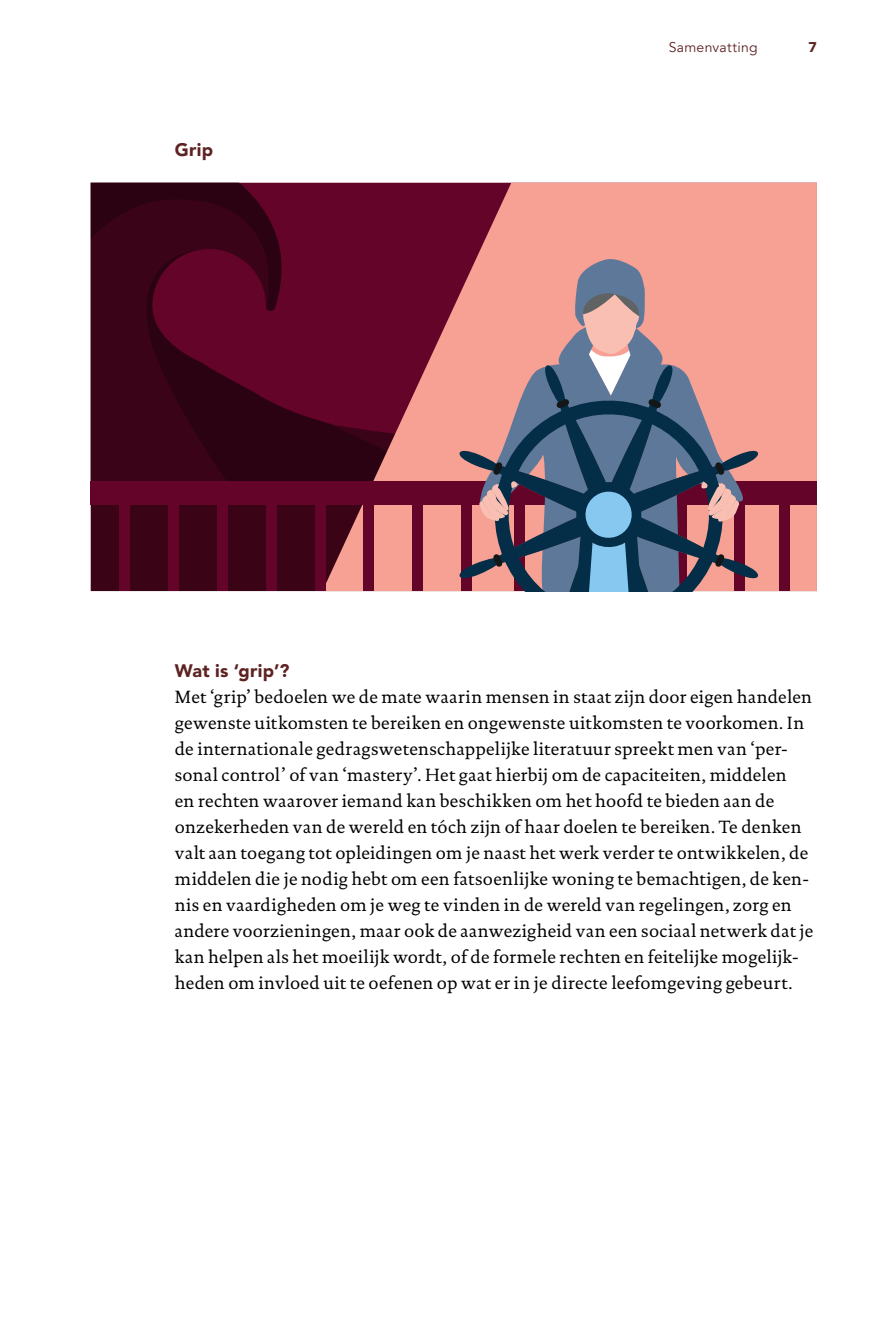
<style>
.page{position:relative;width:885px;height:1327px;background:#fff}
.page>*{position:absolute;margin:0;border:0;box-sizing:border-box;transform-origin:0 0}
.P_H{font:18px/26px "DTL Documenta TOT";letter-spacing:.01em;color:#000}
.H2_Appendix{font:900 18px "Avenir LT Std";letter-spacing:.015em;color:#5e2222}
.t1{font:14px "Avenir LT Std";letter-spacing:.02em;color:#5e2222}
.t2{font:900 14px "Avenir LT Std";color:#5e2222}
</style>
<div class="page">
<div style="left:91px;top:505px;width:224px;height:86px;background:#3b0316"></div>
<svg style="left:91px;top:183px;width:231px;height:298px;background:#3d0219"></svg>
<svg style="left:146px;top:249px;width:176px;height:232px;background:#4a031e"></svg>
<svg style="left:322px;top:183px;width:494px;height:408px;background:#ba6268"></svg>
<div style="left:91px;top:481px;width:725px;height:24px;background:#650429"></div>
<div style="left:119px;top:502px;width:10px;height:89px;background:#650429"></div>
<div style="left:168px;top:501px;width:10px;height:90px;background:#650429"></div>
<div style="left:217px;top:501px;width:10px;height:90px;background:#650429"></div>
<div style="left:266px;top:501px;width:10px;height:90px;background:#650429"></div>
<div style="left:315px;top:501px;width:10px;height:90px;background:#650429"></div>
<div style="left:364px;top:501px;width:10px;height:90px;background:#650429"></div>
<div style="left:413px;top:501px;width:10px;height:90px;background:#650429"></div>
<div style="left:779px;top:502px;width:11px;height:89px;background:#650429"></div>
<svg style="left:458px;top:257px;width:301px;height:334px;background:#997c86"></svg>
<h3 class="H2_Appendix" style="left:175px;top:139px;width:40px">Grip</h3>
<p class="t1" style="left:668px;top:40px;width:90px">Samenvatting</p>
<p class="t2" style="left:808px;top:39px;width:10px">7</p>
<h3 class="H2_Appendix" style="left:175px;top:659px;width:116px">Wat is ‘grip’?</h3>
<p class="P_H" style="left:175px;top:683px;width:640px">Met ‘grip’ bedoelen we de mate waarin mensen in staat zijn door eigen handelen gewenste uitkomsten te bereiken en ongewenste uitkomsten te voorkomen. In de internationale gedragswetenschappelijke literatuur spreekt men van ‘per&shy;sonal control’ of van ‘mastery’. Het gaat hierbij om de capaciteiten, middelen<br>en rechten waarover iemand kan beschikken om het hoofd te bieden aan de onzekerheden van de wereld en tóch zijn of haar doelen te bereiken. Te denken valt aan toegang tot opleidingen om je naast het werk verder te ontwikkelen, de middelen die je nodig hebt om een fatsoenlijke woning te bemachtigen, de ken&shy;nis en vaardigheden om je weg te vinden in de wereld van regelingen, zorg en andere voorzieningen, maar ook de aanwezigheid van een sociaal netwerk dat je kan helpen als het moeilijk wordt, of de formele rechten en feitelijke mogelijk&shy;heden om invloed uit te oefenen op wat er in je directe leefomgeving gebeurt.</p>
</div>
